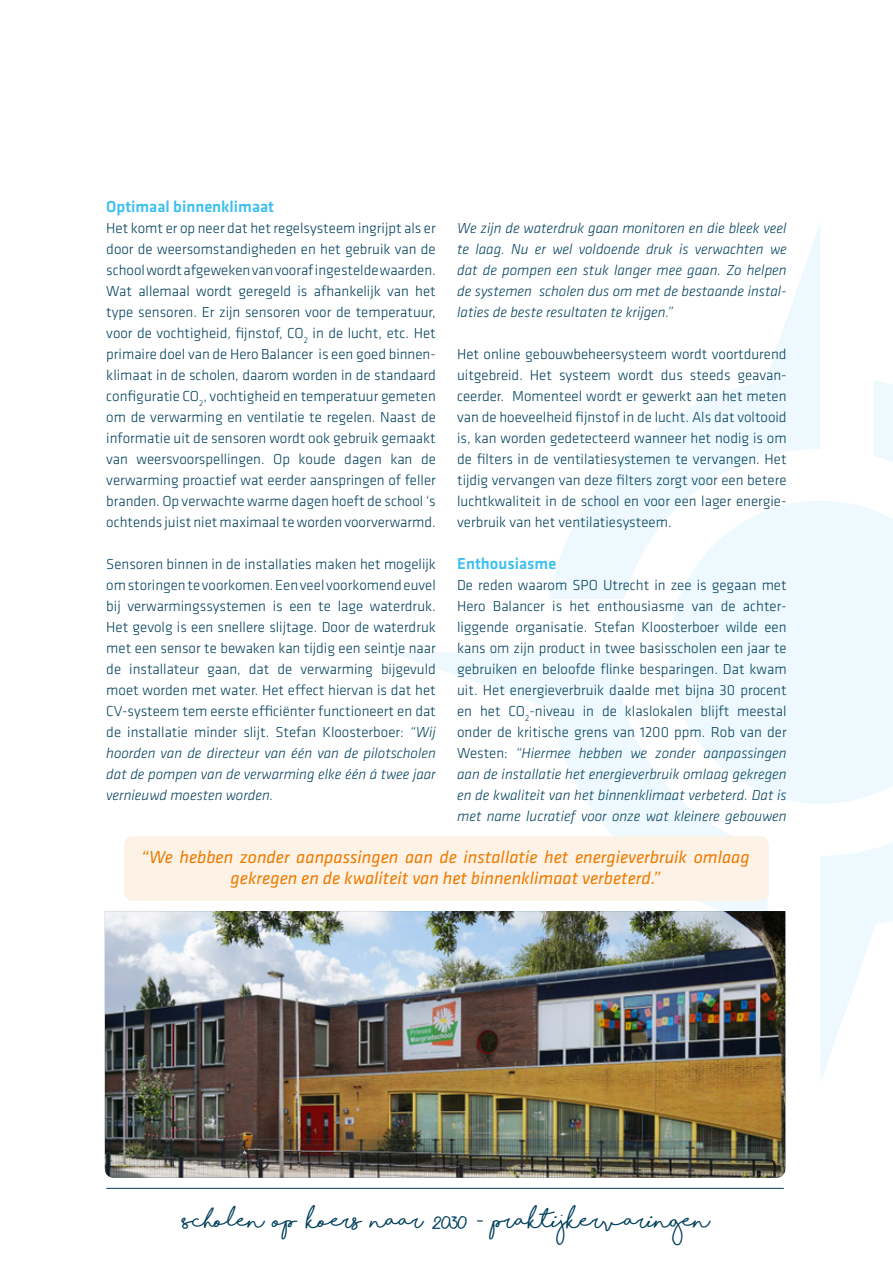
<style>
.page{position:relative;width:893px;height:1263px;background:#fff}
.page>*{position:absolute;margin:0;border:0;box-sizing:border-box;transform-origin:0 0}
.t1{font:700 19.5px "Shorelines Script";color:#00405c}
.accenten{font:italic 18px/21px "Klavika";color:#ed7a00;text-align:center}
.t2{font:500 16.5px "Klavika";color:#3bbff0}
.main{font:300 15px/21px "Klavika";color:#00405c;text-align:justify}
.main-2{font:italic 300 15px/21px "Klavika";color:#00405c;text-align:justify}
.s1{font-style:italic}
</style>
<div class="page">
<svg style="left:549px;top:223px;width:272px;height:376px"></svg>
<svg style="left:391px;top:652px;width:376px;height:259px"></svg>
<svg style="left:821px;top:843px;width:72px;height:237px"></svg>
<div style="left:874px;top:380px;width:19px;height:82px;background:#edf9fe"></div>
<svg style="left:669px;top:501px;width:224px;height:303px;fill:#edf9fe"></svg>
<hr style="left:106px;top:1188px;width:678px;height:1px;background:#00405c">
<img style="left:105px;top:911px;width:680px;height:267px">
<div style="left:124px;top:836px;width:645px;height:65px;background:#fdf2e6;border-radius:9px"></div>
<p class="t2" style="left:106px;top:195px;width:169px">Optimaal binnenklimaat</p>
<p class="main" style="left:106px;top:217px;width:331px">Het komt er op neer dat het regelsysteem ingrijpt als er door de weersomstandigheden en het gebruik van de school wordt afgeweken van vooraf ingestelde waarden.<br>Wat allemaal wordt geregeld is afhankelijk van het type sensoren. Er zijn sensoren voor de temperatuur, voor de vochtigheid, fijnstof, CO<sub>2</sub> in de lucht, etc. Het primaire doel van de Hero Balancer is een goed binnen&shy;klimaat in de scholen, daarom worden in de standaard configuratie CO<sub>2</sub>, vochtigheid en temperatuur gemeten om de verwarming en ventilatie te regelen. Naast de informatie uit de sensoren wordt ook gebruik gemaakt van weersvoorspellingen. Op koude dagen kan de verwarming proactief wat eerder aanspringen of feller branden. Op verwachte warme dagen hoeft de school ‘s ochtends juist niet maximaal te worden voorverwarmd.</p>
<p class="main" style="left:106px;top:553px;width:331px">Sensoren binnen in de installaties maken het mogelijk om storingen te voorkomen. Een veel voorkomend euvel bij verwarmingssystemen is een te lage waterdruk.<br>Het gevolg is een snellere slijtage. Door de waterdruk met een sensor te bewaken kan tijdig een seintje naar de installateur gaan, dat de verwarming bijgevuld moet worden met water. Het effect hiervan is dat het CV-systeem tem eerste efficiënter functioneert en dat de installatie minder slijt. Stefan Kloosterboer: <span class="s1">“Wij hoorden van de directeur van één van de pilotscholen dat de pompen van de verwarming elke één á twee jaar vernieuwd moesten worden.</span></p>
<p class="main-2" style="left:457px;top:217px;width:331px">We zijn de waterdruk gaan monitoren en die bleek veel te laag. Nu er wel voldoende druk is verwachten we dat de pompen een stuk langer mee gaan. Zo helpen de systemen scholen dus om met de bestaande instal&shy;laties de beste resultaten te krijgen.”</p>
<p class="main" style="left:457px;top:343px;width:331px">Het online gebouwbeheersysteem wordt voortdurend uitgebreid. Het systeem wordt dus steeds geavan&shy;ceerder. Momenteel wordt er gewerkt aan het meten van de hoeveelheid fijnstof in de lucht. Als dat voltooid is, kan worden gedetecteerd wanneer het nodig is om de filters in de ventilatiesystemen te vervangen. Het tijdig vervangen van deze filters zorgt voor een betere luchtkwaliteit in de school en voor een lager energie&shy;verbruik van het ventilatiesysteem.</p>
<p class="t2" style="left:457px;top:552px;width:101px">Enthousiasme</p>
<p class="main" style="left:457px;top:574px;width:331px">De reden waarom SPO Utrecht in zee is gegaan met Hero Balancer is het enthousiasme van de achter&shy;liggende organisatie. Stefan Kloosterboer wilde een kans om zijn product in twee basisscholen een jaar te gebruiken en beloofde flinke besparingen. Dat kwam uit. Het energieverbruik daalde met bijna 30 procent en het CO<sub>2</sub>-niveau in de klaslokalen blijft meestal onder de kritische grens van 1200 ppm. Rob van der Westen: <span class="s1">“Hiermee hebben we zonder aanpassingen aan de installatie het energieverbruik omlaag gekregen en de kwaliteit van het binnenklimaat verbeterd. Dat is met name lucratief voor onze wat kleinere gebouwen</span></p>
<p class="accenten" style="left:141px;top:846px;width:610px">“We hebben zonder aanpassingen aan de installatie het energieverbruik omlaag gekregen en de kwaliteit van het binnenklimaat verbeterd.”</p>
<h1 class="t1" style="left:183px;top:1213px;width:529px">Scholen op koers naar 2030 - praktijkervaringen</h1>
</div>
